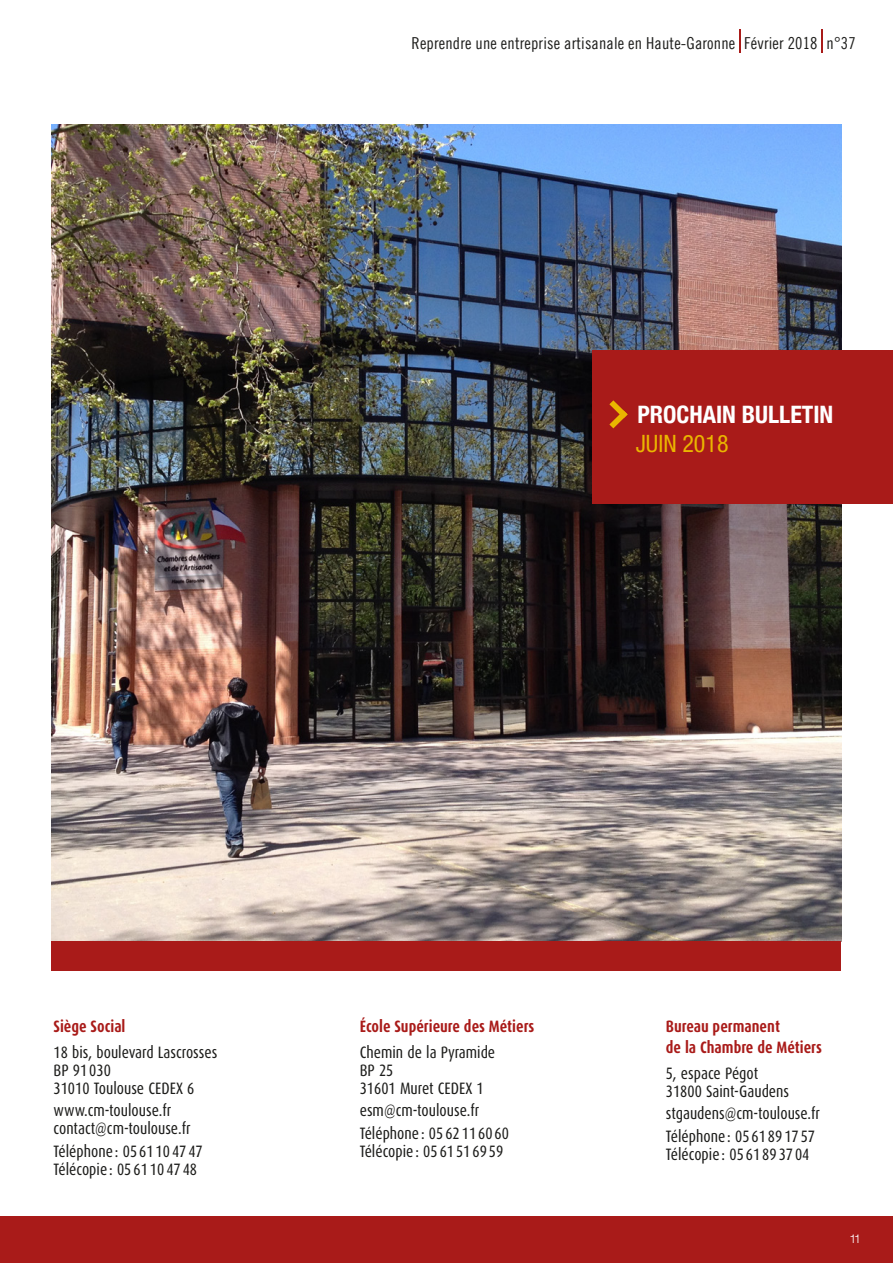
<style>
.page{position:relative;width:893px;height:1263px;background:#fff}
.page>*{position:absolute;margin:0;border:0;box-sizing:border-box;transform-origin:0 0}
.t1{font:700 condensed 24px "Helvetica Neue";color:#fff}
.t2{font:condensed 24px "Helvetica Neue";color:#eab600}
.t3{font:16.5px/18px "Dax Condensed";color:#1d1d1b}
.t4{font:700 16.5px/21px "Dax Condensed";color:#a91b19}
.t5{font:16.5px "Trade Gothic LT Com Cn 18";letter-spacing:.01em;color:#1d1d1b}
.t6{font:300 expanded 12px "Helvetica Neue";color:#fff;scale:.9 1}
</style>
<div class="page">
<img style="left:51px;top:125px;width:790px;height:816px">
<div style="left:0;top:1216px;width:893px;height:47px;background:#a91b19"></div>
<svg style="left:739px;top:29px;width:1px;height:24px"></svg>
<hr style="left:821px;top:29px;width:2px;height:24px;background:#a91b19">
<div style="left:592px;top:350px;width:301px;height:154px;background:#a91b19"></div>
<svg style="left:609px;top:400px;width:19px;height:28px"></svg>
<div style="left:51px;top:941px;width:790px;height:30px;background:#a91b19"></div>
<p class="t5" style="left:412px;top:34px;width:446px">Reprendre une entreprise artisanale en Haute-Garonne Février 2018 n°37</p>
<h1 class="t1" style="left:637px;top:395px;width:197px">PROCHAIN BULLETIN</h1>
<h1 class="t2" style="left:636px;top:430px;width:94px">JUIN 2018</h1>
<p class="t4" style="left:54px;top:1016px;width:73px">Siège Social</p>
<p class="t3" style="left:54px;top:1044px;width:165px">18 bis, boulevard Lascrosses<br>BP 91 030<br>31010 Toulouse CEDEX 6</p>
<p class="t3" style="left:54px;top:1102px;width:138px">www.cm-toulouse.fr contact@cm-toulouse.fr</p>
<p class="t3" style="left:54px;top:1142px;width:151px">Téléphone : 05 61 10 47 47<br>Télécopie : 05 61 10 47 48</p>
<p class="t4" style="left:360px;top:1016px;width:176px">École Supérieure des Métiers</p>
<p class="t3" style="left:360px;top:1044px;width:137px">Chemin de la Pyramide<br>BP 25<br>31601 Muret CEDEX 1</p>
<p class="t3" style="left:360px;top:1100px;width:151px;line-height:22.2px">esm@cm-toulouse.fr<br>Téléphone : 05 62 11 60 60</p>
<p class="t3" style="left:360px;top:1142px;width:145px">Télécopie : 05 61 51 69 59</p>
<p class="t4" style="left:666px;top:1016px;width:158px">Bureau permanent<br>de la Chambre de Métiers</p>
<p class="t3" style="left:666px;top:1065px;width:125px">5, espace Pégot<br>31800 Saint-Gaudens</p>
<p class="t3" style="left:666px;top:1103px;width:156px;line-height:22.2px">stgaudens@cm-toulouse.fr<br>Téléphone : 05 61 89 17 57</p>
<p class="t3" style="left:666px;top:1145px;width:145px">Télécopie : 05 61 89 37 04</p>
<p class="t6" style="left:850px;top:1231px;width:12px">11</p>
</div>
